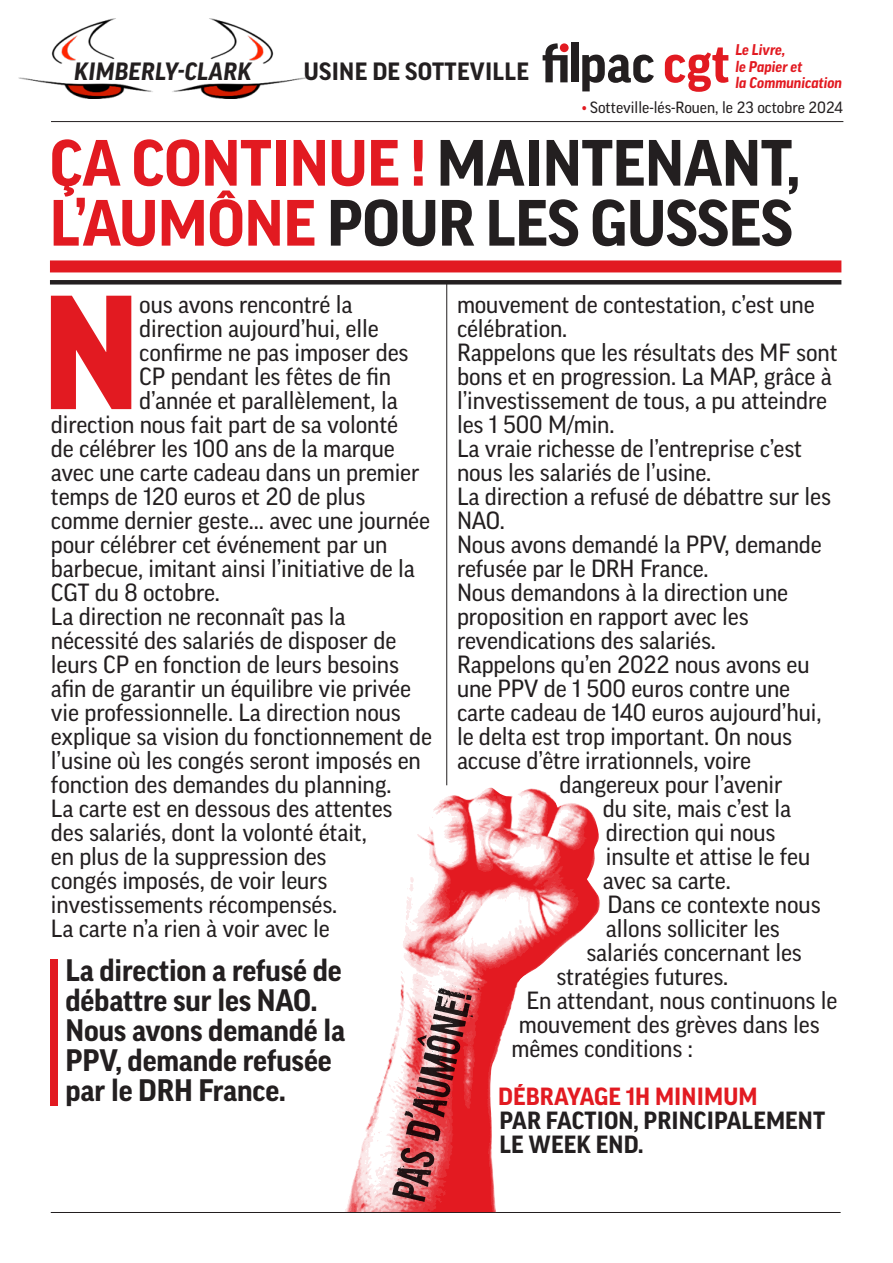
<style>
.page{position:relative;width:893px;height:1263px;background:#fff}
.page>*{position:absolute;margin:0;border:0;box-sizing:border-box;transform-origin:0 0}
.t1{font:900 156.45px "Good OT";color:#e21a21}
.t2{font:700 63px/60px "Good OT";letter-spacing:-.01em;color:#231f20}
.t3{font:700 30px/30px "Good OT";letter-spacing:-.005em;color:#231f20}
.t4{font:700 24.15px "Good OT";letter-spacing:.01em;color:#231f20}
.t5{font:italic 700 24.15px "Good OT";letter-spacing:.01em;color:#231f20}
.t6{font:24px "Good OT";letter-spacing:-.005em;color:#231f20}
.t7{font:700 24px/24px "Good OT";letter-spacing:.005em;color:#231f20}
.t8{font:700 24px "Good OT";letter-spacing:.005em;color:#e21a21}
.t9{font:15.75px "Good OT";color:#231f20}
.t10{font:italic 700 15px/16.5px "Good OT";color:#e21a21}
.s1{color:#e21a21}
</style>
<div class="page">
<div style="left:50px;top:260px;width:791px;height:12px;background:#e21a21"></div>
<svg style="left:665px;top:47px;width:63px;height:45px"></svg>
<svg style="left:582px;top:55px;width:72px;height:36px"></svg>
<div style="left:571px;top:43px;width:8px;height:39px;background:#231f20"></div>
<svg style="left:543px;top:43px;width:25px;height:39px"></svg>
<div style="left:50px;top:280px;width:791px;height:5px;background:#231f20"></div>
<hr style="left:51px;top:1212px;width:790px;height:1px;background:#231f20">
<hr style="left:51px;top:121px;width:792px;height:1px;background:#231f20">
<img style="left:19px;top:19px;width:288px;height:79px">
<hr style="left:446px;top:282px;width:1px;height:503px;background:#231f20">
<img style="left:345px;top:787px;width:255px;height:425px">
<div style="left:50px;top:959px;width:7px;height:147px;background:#e21a21"></div>
<svg style="left:392px;top:983px;width:87px;height:219px;background:#c66366"></svg>
<p class="t5" style="left:74px;top:58px;width:179px">KIMBERLY-CLARK</p>
<p class="t4" style="left:304px;top:58px;width:227px">USINE DE SOTTEVILLE</p>
<p class="t10" style="left:735px;top:41px;width:108px">Le Livre,<br>le Papier et<br>la Communication</p>
<p class="t9" style="left:582px;top:99px;width:262px"><span class="s1">•</span> Sotteville-lés-Rouen, le 23 octobre 2024</p>
<h2 class="t2" style="left:50px;top:133px;width:752px"><span class="s1">ÇA CONTINUE !</span> MAINTENANT,<br><span class="s1">L’AUMÔNE</span> POUR LES GUSSES</h2>
<h1 class="t1" style="left:42px;top:267px;width:99px">N</h1>
<p class="t6" style="left:139px;top:291px;width:215px">ous avons rencontré la</p>
<p class="t6" style="left:139px;top:315px;width:241px">direction aujourd’hui, elle</p>
<p class="t6" style="left:139px;top:339px;width:271px">confirme ne pas imposer des</p>
<p class="t6" style="left:139px;top:363px;width:253px">CP pendant les fêtes de fin</p>
<p class="t6" style="left:139px;top:387px;width:260px">d’année et parallèlement, la</p>
<p class="t6" style="left:51px;top:411px;width:349px">direction nous fait part de sa volonté</p>
<p class="t6" style="left:51px;top:435px;width:345px">de célébrer les 100 ans de la marque</p>
<p class="t6" style="left:51px;top:459px;width:370px">avec une carte cadeau dans un premier</p>
<p class="t6" style="left:51px;top:483px;width:316px">temps de 120 euros et 20 de plus</p>
<p class="t6" style="left:51px;top:507px;width:381px">comme dernier geste… avec une journée</p>
<p class="t6" style="left:51px;top:531px;width:338px">pour célébrer cet événement par un</p>
<p class="t6" style="left:51px;top:555px;width:365px">barbecue, imitant ainsi l’initiative de la</p>
<p class="t6" style="left:51px;top:579px;width:170px">CGT du 8 octobre.</p>
<p class="t6" style="left:51px;top:603px;width:296px">La direction ne reconnaît pas la</p>
<p class="t6" style="left:51px;top:627px;width:347px">nécessité des salariés de disposer de</p>
<p class="t6" style="left:51px;top:651px;width:350px">leurs CP en fonction de leurs besoins</p>
<p class="t6" style="left:51px;top:675px;width:362px">afin de garantir un équilibre vie privée</p>
<p class="t6" style="left:51px;top:699px;width:351px">vie professionnelle. La direction nous</p>
<p class="t6" style="left:51px;top:723px;width:383px">explique sa vision du fonctionnement de</p>
<p class="t6" style="left:51px;top:747px;width:371px">l’usine où les congés seront imposés en</p>
<p class="t6" style="left:51px;top:771px;width:342px">fonction des demandes du planning.</p>
<p class="t6" style="left:51px;top:795px;width:343px">La carte est en dessous des attentes</p>
<p class="t6" style="left:51px;top:819px;width:317px">des salariés, dont la volonté était,</p>
<p class="t6" style="left:51px;top:843px;width:277px">en plus de la suppression des</p>
<p class="t6" style="left:51px;top:867px;width:278px">congés imposés, de voir leurs</p>
<p class="t6" style="left:51px;top:891px;width:288px">investissements récompensés.</p>
<p class="t6" style="left:51px;top:915px;width:280px">La carte n’a rien à voir avec le</p>
<p class="t3" style="left:65px;top:956px;width:281px">La direction a refusé de débattre sur les NAO.<br>Nous avons demandé la<br>PPV, demande refusée par le DRH France.</p>
<p class="t6" style="left:457px;top:291px;width:359px">mouvement de contestation, c’est une</p>
<p class="t6" style="left:457px;top:315px;width:112px">célébration.</p>
<p class="t6" style="left:457px;top:339px;width:382px">Rappelons que les résultats des MF sont</p>
<p class="t6" style="left:457px;top:363px;width:376px">bons et en progression. La MAP, grâce à</p>
<p class="t6" style="left:457px;top:387px;width:371px">l’investissement de tous, a pu atteindre</p>
<p class="t6" style="left:457px;top:411px;width:159px">les 1 500 M/min.</p>
<p class="t6" style="left:457px;top:435px;width:347px">La vraie richesse de l’entreprise c’est</p>
<p class="t6" style="left:457px;top:459px;width:256px">nous les salariés de l’usine.</p>
<p class="t6" style="left:457px;top:483px;width:376px">La direction a refusé de débattre sur les</p>
<p class="t6" style="left:457px;top:507px;width:49px">NAO.</p>
<p class="t6" style="left:457px;top:531px;width:366px">Nous avons demandé la PPV, demande</p>
<p class="t6" style="left:457px;top:555px;width:253px">refusée par le DRH France.</p>
<p class="t6" style="left:457px;top:579px;width:333px">Nous demandons à la direction une</p>
<p class="t6" style="left:457px;top:603px;width:293px">proposition en rapport avec les</p>
<p class="t6" style="left:457px;top:627px;width:260px">revendications des salariés.</p>
<p class="t6" style="left:457px;top:651px;width:354px">Rappelons qu’en 2022 nous avons eu</p>
<p class="t6" style="left:457px;top:675px;width:335px">une PPV de 1 500 euros contre une</p>
<p class="t6" style="left:457px;top:699px;width:366px">carte cadeau de 140 euros aujourd’hui,</p>
<p class="t6" style="left:457px;top:723px;width:337px">le delta est trop important. On nous</p>
<p class="t6" style="left:457px;top:747px;width:296px">accuse d’être irrationnels, voire</p>
<p class="t6" style="left:559px;top:771px;width:225px">dangereux pour l’avenir</p>
<p class="t6" style="left:603px;top:795px;width:190px">du site, mais c’est la</p>
<p class="t6" style="left:606px;top:819px;width:171px">direction qui nous</p>
<p class="t6" style="left:606px;top:843px;width:206px">insulte et attise le feu</p>
<p class="t6" style="left:603px;top:867px;width:129px">avec sa carte.</p>
<p class="t6" style="left:607px;top:891px;width:215px">Dans ce contexte nous</p>
<p class="t6" style="left:606px;top:915px;width:175px">allons solliciter les</p>
<p class="t6" style="left:586px;top:939px;width:217px">salariés concernant les</p>
<p class="t6" style="left:556px;top:963px;width:173px">stratégies futures.</p>
<p class="t6" style="left:526px;top:987px;width:313px">En attendant, nous continuons le</p>
<p class="t6" style="left:519px;top:1011px;width:302px">mouvement des grèves dans les</p>
<p class="t6" style="left:511px;top:1035px;width:183px">mêmes conditions :</p>
<p class="t8" style="left:498px;top:1083px;width:261px">DÉBRAYAGE 1H MINIMUM</p>
<p class="t7" style="left:500px;top:1109px;width:327px">PAR FACTION, PRINCIPALEMENT<br>LE WEEK END.</p>
</div>
